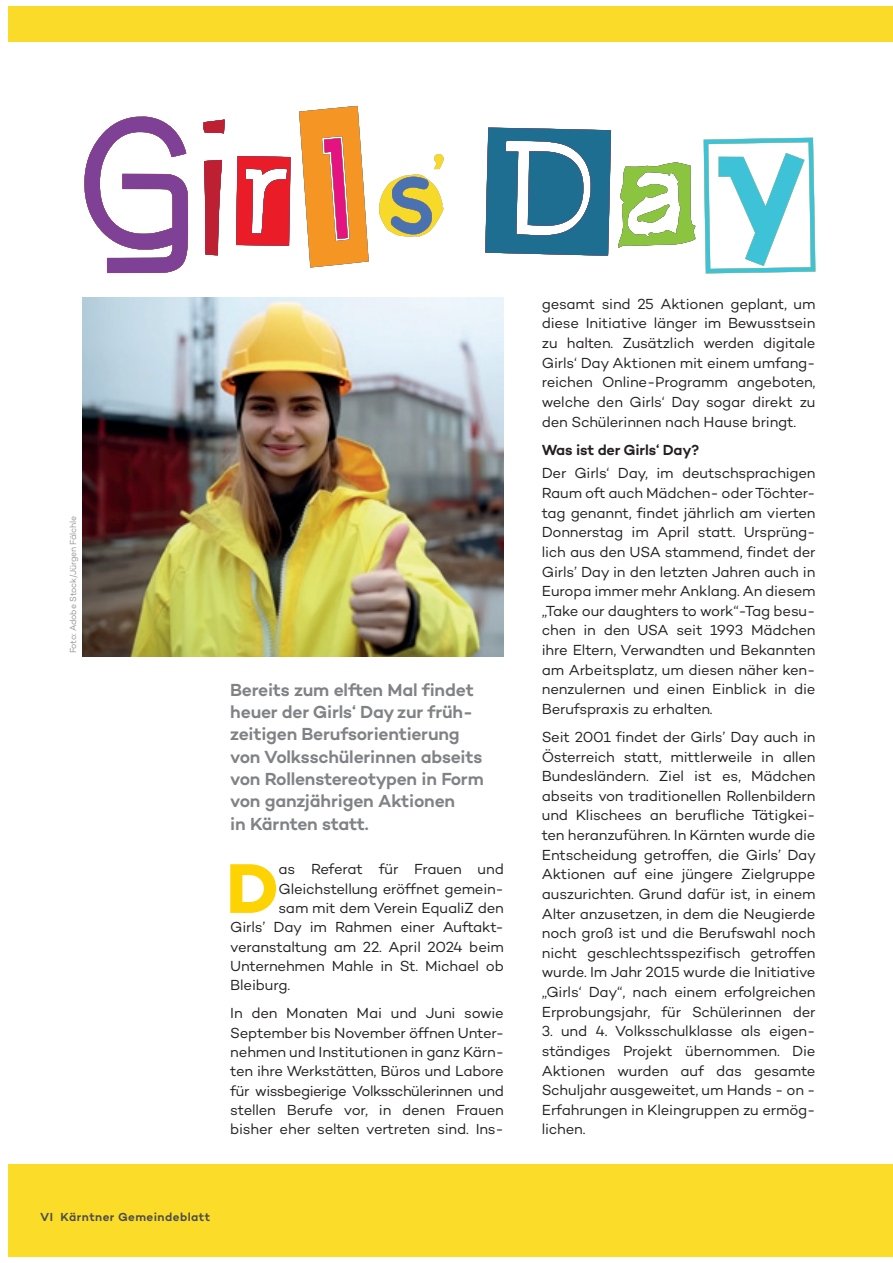
<style>
.page{position:relative;width:893px;height:1263px;background:#fff}
.page>*{position:absolute;margin:0;border:0;box-sizing:border-box;transform-origin:0 0}
.t1{font:700 71.7px "Campton";color:#fed304}
.t2{font:600 17.85px/22.4px "Campton";letter-spacing:-.01em;color:#808285}
.t3{font:14.85px/19.6px "Campton";letter-spacing:-.01em;color:#231f20;text-align:justify}
.t4{font:600 14.85px "Campton";letter-spacing:-.01em;color:#231f20}
.t5{font:600 11.85px "Campton";letter-spacing:.035em;color:#4b4c4d}
.t6{font:8.85px "Campton";letter-spacing:-.01em;color:#939598}
</style>
<div class="page">
<div style="left:9px;top:1164px;width:884px;height:93px;background:#fbdd29"></div>
<div style="left:9px;top:6px;width:884px;height:36px;background:#fadb29"></div>
<svg style="left:695px;top:137px;width:120px;height:136px"></svg>
<svg style="left:134px;top:106px;width:225px;height:11px"></svg>
<svg style="left:611px;top:130px;width:84px;height:118px"></svg>
<svg style="left:84px;top:117px;width:285px;height:156px"></svg>
<svg style="left:203px;top:120px;width:408px;height:136px"></svg>
<svg style="left:203px;top:120px;width:87px;height:135px"></svg>
<img style="left:83px;top:297px;width:421px;height:360px">
<p class="t6" style="left:70px;top:653px;width:139px;rotate:-90deg">Foto: Adobe Stock/Jürgen Fälchle</p>
<p class="t2" style="left:230px;top:680px;width:255px">Bereits zum elften Mal findet heuer der Girls‘ Day zur früh&shy;zeitigen Berufsorientierung von Volksschülerinnen abseits von Rollenstereotypen in Form von ganzjährigen Aktionen<br>in Kärnten statt.</p>
<h1 class="t1" style="left:226px;top:846px;width:55px">D</h1>
<p class="t3" style="left:279px;top:861px;width:227px">as Referat für Frauen und</p>
<p class="t3" style="left:279px;top:880px;width:227px">Gleichstellung eröffnet gemein-</p>
<p class="t3" style="left:279px;top:899px;width:227px">sam mit dem Verein EqualiZ den</p>
<p class="t3" style="left:230px;top:919px;width:275px">Girls’ Day im Rahmen einer Auftakt-</p>
<p class="t3" style="left:230px;top:938px;width:275px">veranstaltung am 22. April 2024 beim</p>
<p class="t3" style="left:230px;top:958px;width:275px">Unternehmen Mahle in St. Michael ob</p>
<p class="t3" style="left:230px;top:977px;width:61px">Bleiburg.</p>
<p class="t3" style="left:230px;top:1005px;width:275px">In den Monaten Mai und Juni sowie September bis November öffnen Unter&shy;nehmen und Institutionen in ganz Kärn&shy;ten ihre Werkstätten, Büros und Labore für wissbegierige Volksschülerinnen und stellen Berufe vor, in denen Frauen bisher eher selten vertreten sind. Ins-</p>
<p class="t5" style="left:40px;top:1212px;width:171px">VI Kärntner Gemeindeblatt</p>
<p class="t3" style="left:542px;top:295px;width:275px">gesamt sind 25 Aktionen geplant, um diese Initiative länger im Bewusstsein zu halten. Zusätzlich werden digitale Girls‘ Day Aktionen mit einem umfang&shy;reichen Online-Programm angeboten, welche den Girls‘ Day sogar direkt zu den Schülerinnen nach Hause bringt.</p>
<p class="t4" style="left:542px;top:444px;width:159px">Was ist der Girls‘ Day?</p>
<p class="t3" style="left:542px;top:465px;width:275px">Der Girls‘ Day, im deutschsprachigen Raum oft auch Mädchen- oder Töchter&shy;tag genannt, findet jährlich am vierten Donnerstag im April statt. Ursprüng&shy;lich aus den USA stammend, findet der Girls’ Day in den letzten Jahren auch in Europa immer mehr Anklang. An diesem „Take our daughters to work“-Tag besu&shy;chen in den USA seit 1993 Mädchen ihre Eltern, Verwandten und Bekannten am Arbeitsplatz, um diesen näher ken&shy;nenzulernen und einen Einblick in die Berufspraxis zu erhalten.</p>
<p class="t3" style="left:542px;top:729px;width:276px">Seit 2001 findet der Girls’ Day auch in Österreich statt, mittlerweile in allen Bundesländern. Ziel ist es, Mädchen abseits von traditionellen Rollenbildern und Klischees an berufliche Tätigkei&shy;ten heranzuführen. In Kärnten wurde die Entscheidung getroffen, die Girls’ Day Aktionen auf eine jüngere Zielgruppe auszurichten. Grund dafür ist, in einem Alter anzusetzen, in dem die Neugierde noch groß ist und die Berufswahl noch nicht geschlechtsspezifisch getroffen wurde. Im Jahr 2015 wurde die Initiative „Girls‘ Day“, nach einem erfolgreichen Erprobungsjahr, für Schülerinnen der</p>
<p class="t3" style="left:542px;top:1023px;width:275px">3. und 4. Volksschulklasse als eigen&shy;ständiges Projekt übernommen. Die Aktionen wurden auf das gesamte Schuljahr ausgeweitet, um Hands - on - Erfahrungen in Kleingruppen zu ermög&shy;lichen.</p>
</div>
